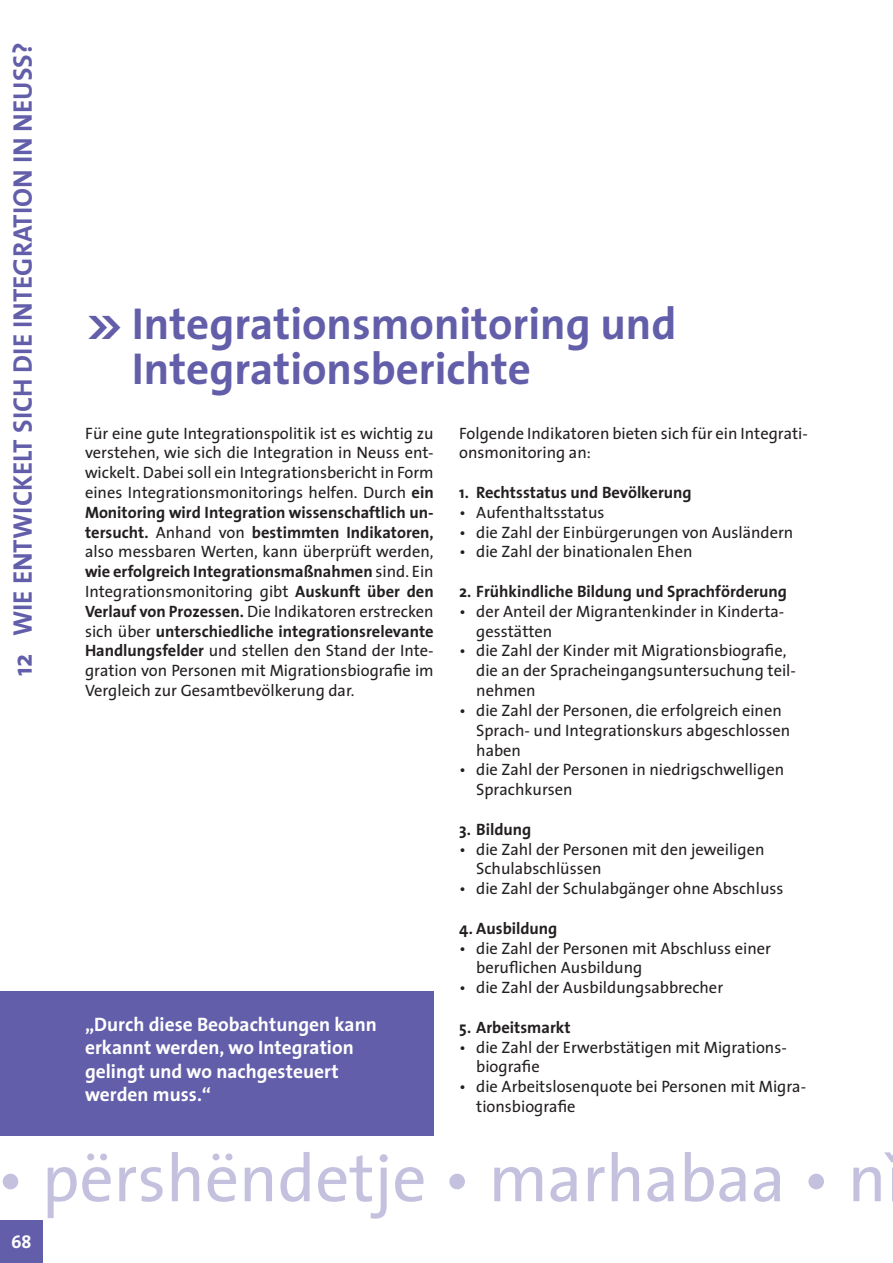
<style>
.page{position:relative;width:893px;height:1263px;background:#fff}
.page>*{position:absolute;margin:0;border:0;box-sizing:border-box;transform-origin:0 0}
.t1{font:67.5px "Thesis Sans";color:#c4c1df}
.t2{font:700 45px/45px "Thesis Sans";color:#625ea9}
.t3{font:700 27px "Thesis Sans";color:#625ea9}
.t4{font:700 19.5px/23.4px "Thesis Sans";color:#fff}
.t5{font:700 18px "Thesis Sans";color:#fff}
.t6{font:16.5px/19.8px "Thesis Sans";color:#231f20}
.t7{font:700 16.5px "Thesis Sans";color:#231f20}
.s1{font-weight:700}
</style>
<div class="page">
<div style="left:0;top:1220px;width:43px;height:43px;background:#625ea9"></div>
<div style="left:0;top:991px;width:434px;height:144px;background:#625ea9"></div>
<h3 class="t3" style="left:8px;top:676px;width:635px;rotate:-90deg">12 WIE ENTWICKELT SICH DIE INTEGRATION IN NEUSS?</h3>
<h2 class="t2" style="left:132px;top:304px;width:546px;text-indent:-47px">&gt;&gt; Integrationsmonitoring und<br>Integrationsberichte</h2>
<p class="t6" style="left:85px;top:424px;width:350px;text-align:justify">Für eine gute Integrationspolitik ist es wichtig zu verstehen, wie sich die Integration in Neuss ent&shy;wickelt. Dabei soll ein Integrationsbericht in Form eines Integrationsmonitorings helfen. Durch <span class="s1">ein Monitoring wird Integration wissenschaftlich un&shy;tersucht.</span> Anhand von <span class="s1">bestimmten Indikatoren, </span>also messbaren Werten, kann überprüft werden, <span class="s1">wie erfolgreich Integrationsmaßnahmen</span> sind. Ein Integrationsmonitoring gibt <span class="s1">Auskunft über den Verlauf von Prozessen.</span> Die Indikatoren erstrecken sich über <span class="s1">unterschiedliche integrationsrelevante Handlungsfelder</span> und stellen den Stand der Inte&shy;gration von Personen mit Migrationsbiografie im Vergleich zur Gesamtbevölkerung dar.</p>
<p class="t6" style="left:459px;top:424px;width:350px">Folgende Indikatoren bieten sich für ein Integrati&shy;onsmonitoring an:</p>
<p class="t7" style="left:459px;top:483px;width:234px">1. Rechtsstatus und Bevölkerung</p>
<p class="t6" style="left:459px;top:503px;width:147px">• Aufenthaltsstatus</p>
<p class="t6" style="left:459px;top:523px;width:336px">• die Zahl der Einbürgerungen von Ausländern</p>
<p class="t6" style="left:459px;top:543px;width:235px">• die Zahl der binationalen Ehen</p>
<p class="t7" style="left:459px;top:582px;width:329px">2. Frühkindliche Bildung und Sprachförderung</p>
<p class="t6" style="left:476px;top:602px;width:310px;text-indent:-17px">• der Anteil der Migrantenkinder in Kinderta&shy;gesstätten</p>
<p class="t6" style="left:476px;top:642px;width:321px;text-indent:-17px">• die Zahl der Kinder mit Migrationsbiografie, die an der Spracheingangsuntersuchung teil&shy;nehmen</p>
<p class="t6" style="left:476px;top:701px;width:315px;text-indent:-17px">• die Zahl der Personen, die erfolgreich einen<br>Sprach- und Integrationskurs abgeschlossen haben</p>
<p class="t6" style="left:476px;top:761px;width:309px;text-indent:-17px">• die Zahl der Personen in niedrigschwelligen<br>Sprachkursen</p>
<p class="t7" style="left:459px;top:820px;width:74px">3. Bildung</p>
<p class="t6" style="left:476px;top:840px;width:290px;text-indent:-17px">• die Zahl der Personen mit den jeweiligen<br>Schulabschlüssen</p>
<p class="t6" style="left:459px;top:879px;width:326px">• die Zahl der Schulabgänger ohne Abschluss</p>
<p class="t7" style="left:459px;top:919px;width:100px">4. Ausbildung</p>
<p class="t6" style="left:476px;top:939px;width:296px;text-indent:-17px">• die Zahl der Personen mit Abschluss einer beruflichen Ausbildung</p>
<p class="t6" style="left:459px;top:978px;width:265px">• die Zahl der Ausbildungsabbrecher</p>
<p class="t7" style="left:459px;top:1018px;width:113px">5. Arbeitsmarkt</p>
<p class="t6" style="left:476px;top:1038px;width:312px;text-indent:-17px">• die Zahl der Erwerbstätigen mit Migrations&shy;biografie</p>
<p class="t6" style="left:476px;top:1077px;width:331px;text-indent:-17px">• die Arbeitslosenquote bei Personen mit Migra&shy;tionsbiografie</p>
<p class="t4" style="left:85px;top:1013px;width:293px">„Durch diese Beobachtungen kann erkannt werden, wo Integration gelingt und wo nachgesteuert werden muss.“</p>
<h1 class="t1" style="left:-4px;top:1142px;width:892px">• përshëndetje • marhabaa • n</h1>
<p class="t5" style="left:11px;top:1232px;width:22px">68</p>
</div>
